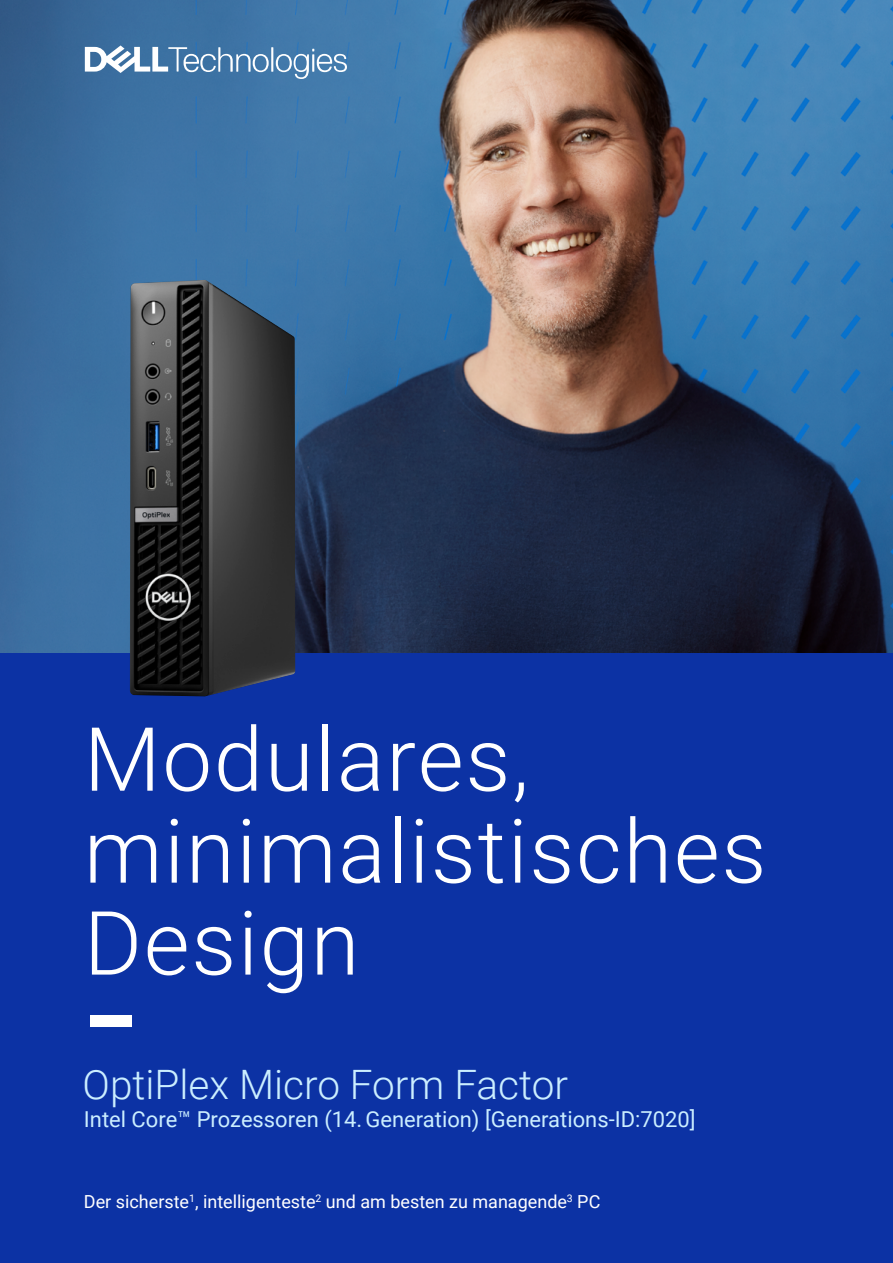
<style>
.page{position:relative;width:893px;height:1263px;background:#fff}
.page>*{position:absolute;margin:0;border:0;box-sizing:border-box;transform-origin:0 0}
.t1{font:300 88.65px/91.9px "Roboto";letter-spacing:.02em;color:#fff}
.t2{font:300 40.5px "Roboto";color:#cbeeff}
.t3{font:21.9px "Roboto";color:#cbeeff}
.t4{font:18px "Roboto";color:#fff}
</style>
<div class="page">
<div style="left:0;top:653px;width:893px;height:610px;background:#0c32a4"></div>
<div style="left:91px;top:1016px;width:41px;height:11px;background:#fff"></div>
<img style="left:0;top:0;width:893px;height:653px">
<svg style="left:85px;top:41px;width:262px;height:38px"></svg>
<img style="left:130px;top:280px;width:79px;height:416px">
<h1 class="t1" style="left:84px;top:710px;width:684px">Modulares, minimalistisches<br>Design</h1>
<h2 class="t2" style="left:83px;top:1056px;width:487px">OptiPlex Micro Form Factor</h2>
<p class="t3" style="left:84px;top:1104px;width:613px">Intel Core™ Prozessoren (14.Generation) [Generations-ID:7020]</p>
<p class="t4" style="left:84px;top:1189px;width:518px">Der sicherste<sup>1</sup>, intelligenteste<sup>2</sup> und am besten zu managende<sup>3</sup> PC</p>
</div>
